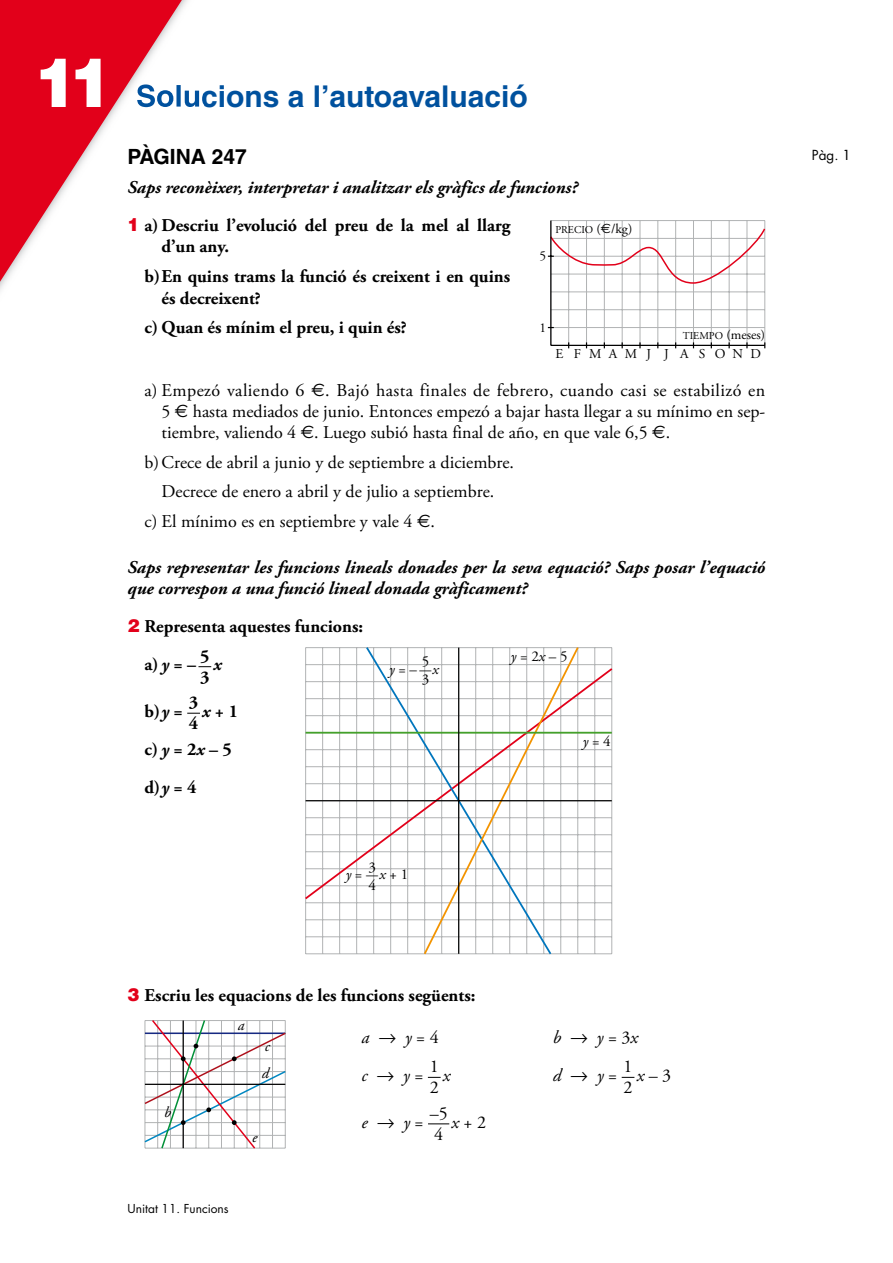
<style>
.page{position:relative;width:893px;height:1263px;background:#fff}
.page>*{position:absolute;margin:0;border:0;box-sizing:border-box;transform-origin:0 0}
.t1{font:900 67.5px "Helvetica LT Std";color:#fff}
.t2{font:700 30px "Helvetica LT Std";color:#00519e}
.t3{font:700 21px "Helvetica LT Std";color:#000}
.t4{font:18px/21px "Adobe Garamond Pro";color:#000}
.t5{font:italic 700 18px/38px "Adobe Garamond Pro";color:#000}
.t6{font:700 18px/38px "Adobe Garamond Pro";color:#000}
.t7{font:italic 18px "Adobe Garamond Pro";color:#000}
.t8{font:15px "Adobe Garamond Pro";color:#000}
.t9{font:italic 15px/26.7px "Adobe Garamond Pro";color:#000}
.t10{font:13.5px "Adobe Garamond Pro";letter-spacing:.555em;color:#000}
.t11{font:13.5px "Adobe Garamond Pro";letter-spacing:.595em;color:#000}
.t12{font:13.5px "Futura Std";color:#000}
.t13{font:12px "Futura Std";color:#000}
.t14{font:10.5px "Adobe Garamond Pro";color:#000}
.s1{font-family:"Helvetica LT Std";font-weight:900;font-style:normal;color:#e2001a}
.s2{font-style:normal}
.s3{font-size:13.5px}
.s4{font-family:"Euro Sans";font-size:13.5px}
.s5{font-size:10.5px}
.s6{font-family:"Euro Sans Std"}
.s7{font-family:"Helvetica LT Std";font-weight:900;color:#e2001a}
.s8{font-style:italic}
.s9{font-family:"Anaya Math 1";font-style:normal}
.s10{font-weight:500}
</style>
<div class="page">
<img style="left:196px;top:90px;width:7px;height:17px">
<svg style="left:0;top:0;width:196px;height:291px"></svg>
<hr style="left:551px;top:327px;width:214px;height:1px;background:#b1b3b4">
<hr style="left:551px;top:309px;width:214px;height:1px;background:#b1b3b4">
<hr style="left:551px;top:291px;width:214px;height:1px;background:#b1b3b4">
<hr style="left:551px;top:220px;width:214px;height:1px;background:#b1b3b4">
<hr style="left:568px;top:221px;width:1px;height:124px;background:#b1b3b4">
<hr style="left:586px;top:221px;width:1px;height:124px;background:#b1b3b4">
<hr style="left:604px;top:221px;width:1px;height:124px;background:#b1b3b4">
<hr style="left:622px;top:221px;width:1px;height:124px;background:#b1b3b4">
<hr style="left:640px;top:221px;width:1px;height:124px;background:#b1b3b4">
<hr style="left:657px;top:221px;width:1px;height:124px;background:#b1b3b4">
<hr style="left:675px;top:221px;width:1px;height:124px;background:#b1b3b4">
<hr style="left:693px;top:221px;width:1px;height:124px;background:#b1b3b4">
<hr style="left:711px;top:221px;width:1px;height:124px;background:#b1b3b4">
<hr style="left:729px;top:221px;width:1px;height:124px;background:#b1b3b4">
<hr style="left:747px;top:221px;width:1px;height:124px;background:#b1b3b4">
<hr style="left:764px;top:221px;width:1px;height:124px;background:#b1b3b4">
<hr style="left:551px;top:345px;width:214px;height:1px;background:#000">
<hr style="left:550px;top:221px;width:1px;height:124px;background:#000">
<svg style="left:548px;top:227px;width:217px;height:57px"></svg>
<svg style="left:198px;top:666px;width:13px;height:1px"></svg>
<svg style="left:187px;top:713px;width:13px;height:1px"></svg>
<hr style="left:306px;top:953px;width:306px;height:1px;background:#b1b3b4">
<hr style="left:306px;top:936px;width:306px;height:1px;background:#b1b3b4">
<hr style="left:306px;top:919px;width:306px;height:1px;background:#b1b3b4">
<hr style="left:306px;top:902px;width:306px;height:1px;background:#b1b3b4">
<hr style="left:306px;top:664px;width:306px;height:1px;background:#b1b3b4">
<hr style="left:306px;top:647px;width:306px;height:1px;background:#b1b3b4">
<hr style="left:305px;top:648px;width:1px;height:306px;background:#b1b3b4">
<hr style="left:322px;top:648px;width:1px;height:306px;background:#b1b3b4">
<hr style="left:339px;top:648px;width:1px;height:306px;background:#b1b3b4">
<hr style="left:356px;top:648px;width:1px;height:306px;background:#b1b3b4">
<hr style="left:594px;top:648px;width:1px;height:306px;background:#b1b3b4">
<hr style="left:611px;top:648px;width:1px;height:306px;background:#b1b3b4">
<svg style="left:305px;top:666px;width:307px;height:235px"></svg>
<svg style="left:364px;top:647px;width:58px;height:307px"></svg>
<svg style="left:422px;top:647px;width:158px;height:307px"></svg>
<hr style="left:306px;top:732px;width:306px;height:1px;background:#44a12b">
<hr style="left:458px;top:648px;width:1px;height:306px;background:#000">
<hr style="left:306px;top:800px;width:306px;height:1px;background:#000">
<svg style="left:428px;top:1077px;width:13px;height:1px"></svg>
<svg style="left:622px;top:1077px;width:12px;height:1px"></svg>
<svg style="left:428px;top:1123px;width:21px;height:1px"></svg>
<hr style="left:145px;top:1148px;width:140px;height:1px;background:#b1b3b4">
<svg style="left:145px;top:1020px;width:141px;height:128px"></svg>
<h1 class="t1" style="left:34px;top:39px;width:81px">11</h1>
<h2 class="t2" style="left:136px;top:78px;width:393px">Solucions a l’autoavaluació</h2>
<p class="t3" style="left:128px;top:144px;width:121px">PÀGINA 247</p>
<p class="t5" style="left:128px;top:169px;width:453px">Saps reconèixer, interpretar i analitzar els gràfics de funcions?<br><span class="s1">1</span> <span class="s2">a) Descriu l’evolució del preu de la mel al llarg</span></p>
<p class="t6" style="left:145px;top:232px;width:367px;line-height:29.5px;text-indent:17px">d’un any.<br>b) En quins trams la funció és creixent i en quins</p>
<p class="t6" style="left:145px;top:283px;width:264px;line-height:29.5px;text-indent:17px">és decreixent?<br>c) Quan és mínim el preu, i quin és?</p>
<p class="t14" style="left:555px;top:224px;width:78px">PRECIO <span class="s3">(</span><span class="s4">€</span><span class="s3">/kg)</span></p>
<p class="t10" style="left:540px;top:248px;width:8px">5</p>
<p class="t10" style="left:540px;top:319px;width:8px">1</p>
<p class="t10" style="left:683px;top:327px;width:84px"><span class="s5">TIEMPO</span> (meses)</p>
<p class="t11" style="left:556px;top:345px;width:207px">EFMAMJ J ASOND</p>
<p class="t4" style="left:162px;top:381px;width:605px;text-align:justify;text-indent:-17px">a) Empezó valiendo 6 <span class="s6">€</span>. Bajó hasta finales de febrero, cuando casi se estabilizó en 5 <span class="s6">€</span> hasta mediados de junio. Entonces empezó a bajar hasta llegar a su mínimo en sep&shy;tiembre, valiendo 4 <span class="s6">€</span>. Luego subió hasta final de año, en que vale 6,5 <span class="s6">€</span>.</p>
<p class="t4" style="left:145px;top:452px;width:371px">b) Crece de abril a junio y de septiembre a diciembre.</p>
<p class="t4" style="left:162px;top:482px;width:334px">Decrece de enero a abril y de julio a septiembre.</p>
<p class="t4" style="left:145px;top:511px;width:292px">c) El mínimo es en septiembre y vale 4 <span class="s6">€</span>.</p>
<p class="t5" style="left:128px;top:557px;width:639px;line-height:21px">Saps representar les funcions lineals donades per la seva equació? Saps posar l’equació que correspon a una funció lineal donada gràficament?</p>
<p class="t6" style="left:145px;top:608px;width:220px;text-indent:-17px"><span class="s7">2</span> Representa aquestes funcions: a) <span class="s8">y</span> = –</p>
<p class="t6" style="left:200px;top:646px;width:11px;line-height:21px">5<br>3</p>
<p class="t8" style="left:511px;top:647px;width:58px"><span class="s8">y</span> = 2<span class="s8">x</span> – 5</p>
<p class="t8" style="left:422px;top:652px;width:9px">5</p>
<p class="t8" style="left:389px;top:660px;width:51px"><span class="s8">y</span> = –—<span class="s8">x</span></p>
<p class="t8" style="left:422px;top:670px;width:9px">3</p>
<p class="t5" style="left:213px;top:646px;width:10px">x</p>
<p class="t6" style="left:145px;top:692px;width:40px">b) <span class="s8">y</span> =</p>
<p class="t6" style="left:189px;top:692px;width:11px;line-height:21px">3<br>4</p>
<p class="t6" style="left:145px;top:692px;width:95px;text-indent:58px"><span class="s8">x</span> + 1 c) <span class="s8">y</span> = 2<span class="s8">x</span> – 5 d) <span class="s8">y</span> = 4</p>
<p class="t8" style="left:369px;top:858px;width:9px">3</p>
<p class="t8" style="left:346px;top:865px;width:64px"><span class="s8">y</span> = —<span class="s8">x</span> + 1</p>
<p class="t8" style="left:369px;top:876px;width:9px">4</p>
<p class="t8" style="left:583px;top:732px;width:29px"><span class="s8">y</span> = 4</p>
<p class="t6" style="left:128px;top:976px;width:349px"><span class="s7">3</span> Escriu les equacions de les funcions següents:</p>
<p class="t7" style="left:361px;top:1026px;width:79px">a <span class="s9">8</span> y <span class="s2">= 4</span></p>
<p class="t7" style="left:553px;top:1026px;width:87px">b <span class="s9">8</span> y <span class="s2">= 3</span>x</p>
<p class="t7" style="left:361px;top:1064px;width:63px">c <span class="s9">8</span> y <span class="s2">=</span></p>
<p class="t4" style="left:430px;top:1057px;width:10px">1<br>2</p>
<p class="t9" style="left:238px;top:1012px;width:8px">a</p>
<p class="t9" style="left:262px;top:1034px;width:9px">c d</p>
<p class="t7" style="left:443px;top:1064px;width:9px">x</p>
<p class="t7" style="left:553px;top:1064px;width:66px">d <span class="s9">8</span> y <span class="s2">=</span></p>
<p class="t4" style="left:624px;top:1057px;width:10px">1<br>2</p>
<p class="t4" style="left:637px;top:1065px;width:36px"><span class="s8">x</span> – 3</p>
<p class="t9" style="left:164px;top:1099px;width:8px">b</p>
<p class="t9" style="left:252px;top:1124px;width:7px">e</p>
<p class="t13" style="left:128px;top:1201px;width:103px">Unitat 11. Funcions</p>
<p class="t7" style="left:361px;top:1111px;width:64px">e <span class="s9">8</span> y <span class="s2">=</span></p>
<p class="t4" style="left:430px;top:1103px;width:19px">–5<br>4</p>
<p class="t4" style="left:452px;top:1112px;width:36px"><span class="s8">x</span> + 2</p>
<p class="t12" style="left:812px;top:146px;width:40px">Pàg. <span class="s10">1</span></p>
</div>
